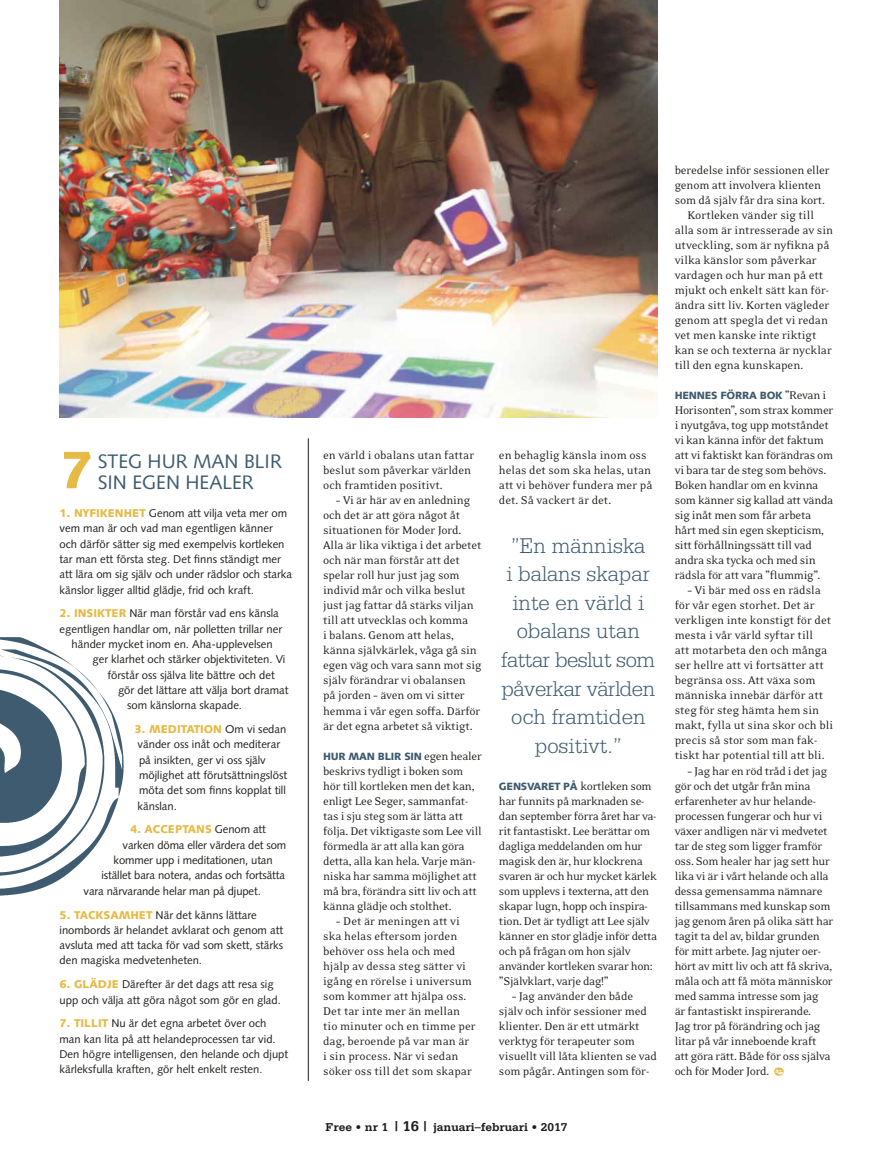
<style>
.page{position:relative;width:893px;height:1149px;background:#fff}
.page>*{position:absolute;margin:0;border:0;box-sizing:border-box;transform-origin:0 0}
.t1{font:900 52.5px "Syntax";color:#e5ba46}
.t2{font:300 22.5px/28.5px "Serifa";color:#3f5b6f;text-align:center}
.t3{font:19.5px/21px "Syntax";color:#3f5b6f}
.t4{font:12.75px/15px "Eidetic Neo";letter-spacing:-.02em;color:#1d1d1b}
.t5{font:12.75px/15px "Eidetic Neo";color:#1d1d1b}
.t6{font:700 12px "Serifa";color:#1d1d1b}
.t7{font:11.25px/15.3px "Syntax";color:#1d1d1b}
.t8{font:900 11.25px "Syntax";color:#e5ba46}
.t9{font:900 10.5px "Syntax";letter-spacing:-.02em;color:#3f5b6f}
.s1{font-weight:900;color:#e5ba46}
.s2{font-weight:400;color:#1d1d1b}
.s3{font-family:"Eidetic Neo";font-weight:400;font-size:12.75px;color:#1d1d1b}
.s4{font-family:"Syntax";font-weight:900;font-size:10.5px;color:#3f5b6f}
.s5{font-size:15px}
</style>
<div class="page">
<svg style="left:775px;top:1067px;width:8px;height:8px"></svg>
<hr style="left:308px;top:438px;width:1px;height:642px;background:#1d1d1b">
<img style="left:60px;top:0;width:598px;height:417px">
<img style="left:0;top:637px;width:124px;height:259px">
<h1 class="t1" style="left:60px;top:439px;width:36px">7</h1>
<h3 class="t3" style="left:98px;top:450px;width:186px">STEG HUR MAN BLIR<br>SIN EGEN HEALER</h3>
<p class="t7" style="left:60px;top:505px;width:234px"><span class="s1">1. NYFIKENHET</span> Genom att vilja veta mer om vem man är och vad man egentligen känner och därför sätter sig med exempelvis kortleken tar man ett första steg. Det finns ständigt mer att lära om sig själv och under rädslor och starka känslor ligger alltid glädje, frid och kraft.</p>
<p class="t7" style="left:60px;top:605px;width:221px"><span class="s1">2. INSIKTER</span> När man förstår vad ens känsla</p>
<p class="t7" style="left:60px;top:621px;width:224px">egentligen handlar om, när polletten trillar ner</p>
<p class="t7" style="left:72px;top:636px;width:203px">händer mycket inom en. Aha-upplevelsen</p>
<p class="t7" style="left:93px;top:651px;width:194px">ger klarhet och stärker objektiviteten. Vi</p>
<p class="t7" style="left:108px;top:667px;width:169px">förstår oss själva lite bättre och det</p>
<p class="t7" style="left:118px;top:682px;width:172px">gör det lättare att välja bort dramat</p>
<p class="t7" style="left:127px;top:697px;width:117px">som känslorna skapade.</p>
<p class="t7" style="left:135px;top:721px;width:154px"><span class="s1">3. MEDITATION</span> Om vi sedan vänder oss inåt och mediterar på insikten, ger vi oss själv möjlighet att förutsättningslöst möta det som finns kopplat till känslan.</p>
<p class="t8" style="left:130px;top:822px;width:137px">4. ACCEPTANS <span class="s2">Genom att</span></p>
<p class="t7" style="left:123px;top:837px;width:165px">varken döma eller värdera det som</p>
<p class="t7" style="left:114px;top:852px;width:161px">kommer upp i meditationen, utan</p>
<p class="t7" style="left:102px;top:867px;width:185px">istället bara notera, andas och fortsätta</p>
<p class="t7" style="left:84px;top:882px;width:179px">vara närvarande helar man på djupet.</p>
<p class="t7" style="left:60px;top:906px;width:225px"><span class="s1">5. TACKSAMHET</span> När det känns lättare inombords är helandet avklarat och genom att avsluta med att tacka för vad som skett, stärks den magiska medvetenheten.</p>
<p class="t7" style="left:60px;top:976px;width:223px"><span class="s1">6. GLÄDJE</span> Därefter är det dags att resa sig upp och välja att göra något som gör en glad.</p>
<p class="t7" style="left:60px;top:1015px;width:230px"><span class="s1">7. TILLIT</span> Nu är det egna arbetet över och man kan lita på att helandeprocessen tar vid.<br>Den högre intelligensen, den helande och djupt kärleksfulla kraften, gör helt enkelt resten.</p>
<p class="t5" style="left:323px;top:448px;width:153px">en värld i obalans utan fattar beslut som påverkar världen och framtiden positivt.</p>
<p class="t4" style="left:323px;top:493px;width:160px;text-indent:13px">– Vi är här av en anledning och det är att göra något åt situationen för Moder Jord.<br>Alla är lika viktiga i det arbetet och när man förstår att det spelar roll hur just jag som individ mår och vilka beslut just jag fattar då stärks viljan till att utvecklas och komma<br>i balans. Genom att helas, känna självkärlek, våga gå sin egen väg och vara sann mot sig själv förändrar vi obalansen<br>på jorden – även om vi sitter hemma i vår egen soffa. Därför är det egna arbetet så viktigt.</p>
<p class="t9" style="left:323px;top:749px;width:160px">HUR MAN BLIR SIN <span class="s3">egen healer</span></p>
<p class="t4" style="left:323px;top:763px;width:160px">beskrivs tydligt i boken som hör till kortleken men det kan, enligt Lee Seger, sammanfat&shy;tas i sju steg som är lätta att följa. Det viktigaste som Lee vill förmedla är att alla kan göra detta, alla kan hela. Varje män&shy;niska har samma möjlighet att må bra, förändra sitt liv och att känna glädje och stolthet.</p>
<p class="t5" style="left:323px;top:913px;width:154px;text-indent:13px">– Det är meningen att vi ska helas eftersom jorden behöver oss hela och med hjälp av dessa steg sätter vi igång en rörelse i universum som kommer att hjälpa oss.<br>Det tar inte mer än mellan tio minuter och en timme per dag, beroende på var man är i sin process. När vi sedan söker oss till det som skapar</p>
<p class="t5" style="left:499px;top:448px;width:155px">en behaglig känsla inom oss helas det som ska helas, utan att vi behöver fundera mer på det. Så vackert är det.</p>
<h2 class="t2" style="left:501px;top:531px;width:156px">”En människa<br>i balans skapar inte en värld i obalans utan fattar beslut som påverkar världen och framtiden positivt.”</h2>
<p class="t4" style="left:499px;top:778px;width:160px"><span class="s4">GENSVARET PÅ</span> kortleken som har funnits på marknaden se&shy;dan september förra året har va&shy;rit fantastiskt. Lee berättar om dagliga meddelanden om hur magisk den är, hur klockrena svaren är och hur mycket kärlek som upplevs i texterna, att den skapar lugn, hopp och inspira&shy;tion. Det är tydligt att Lee själv känner en stor glädje inför detta och på frågan om hon själv använder kortleken svarar hon: ”Självklart, varje dag!”</p>
<p class="t4" style="left:499px;top:988px;width:160px;text-indent:13px">– Jag använder den både själv och inför sessioner med klienter. Den är ett utmärkt verktyg för terapeuter som visuellt vill låta klienten se vad som pågår. Antingen som för-</p>
<p class="t4" style="left:675px;top:163px;width:156px">beredelse inför sessionen eller</p>
<p class="t4" style="left:675px;top:178px;width:148px">genom att involvera klienten</p>
<p class="t4" style="left:675px;top:193px;width:152px">som då själv får dra sina kort.</p>
<p class="t5" style="left:687px;top:208px;width:128px">Kortleken vänder sig till</p>
<p class="t5" style="left:675px;top:223px;width:160px">alla som är intresserade av sin</p>
<p class="t5" style="left:675px;top:238px;width:156px">utveckling, som är nyfikna på</p>
<p class="t5" style="left:675px;top:253px;width:144px">vilka känslor som påverkar</p>
<p class="t5" style="left:675px;top:268px;width:150px">vardagen och hur man på ett</p>
<p class="t4" style="left:675px;top:283px;width:156px">mjukt och enkelt sätt kan för-</p>
<p class="t5" style="left:675px;top:298px;width:156px">ändra sitt liv. Korten vägleder</p>
<p class="t5" style="left:675px;top:313px;width:155px">genom att spegla det vi redan</p>
<p class="t5" style="left:675px;top:328px;width:143px">vet men kanske inte riktigt</p>
<p class="t4" style="left:675px;top:343px;width:159px">kan se och texterna är nycklar</p>
<p class="t5" style="left:675px;top:358px;width:130px">till den egna kunskapen.</p>
<p class="t9" style="left:675px;top:389px;width:153px">HENNES FÖRRA BOK <span class="s3">”Revan i</span></p>
<p class="t4" style="left:675px;top:403px;width:160px">Horisonten”, som strax kommer i nyutgåva, tog upp motståndet vi kan känna inför det faktum att vi faktiskt kan förändras om vi bara tar de steg som behövs.<br>Boken handlar om en kvinna som känner sig kallad att vända sig inåt men som får arbeta hårt med sin egen skepticism, sitt förhållningssätt till vad andra ska tycka och med sin rädsla för att vara ”flummig”.</p>
<p class="t5" style="left:675px;top:583px;width:160px;text-indent:13px">– Vi bär med oss en rädsla för vår egen storhet. Det är verkligen inte konstigt för det mesta i vår värld syftar till<br>att motarbeta den och många ser hellre att vi fortsätter att begränsa oss. Att växa som människa innebär därför att steg för steg hämta hem sin makt, fylla ut sina skor och bli precis så stor som man fak&shy;tiskt har potential till att bli.</p>
<p class="t4" style="left:675px;top:763px;width:160px;text-indent:13px">– Jag har en röd tråd i det jag gör och det utgår från mina erfarenheter av hur helande&shy;processen fungerar och hur vi växer andligen när vi medvetet tar de steg som ligger framför oss. Som healer har jag sett hur lika vi är i vårt helande och alla dessa gemensamma nämnare tillsammans med kunskap som jag genom åren på olika sätt har tagit ta del av, bildar grunden för mitt arbete. Jag njuter oer&shy;hört av mitt liv och att få skriva, måla och att få möta människor med samma intresse som jag<br>är fantastiskt inspirerande.<br>Jag tror på förändring och jag litar på vår inneboende kraft att göra rätt. Både för oss själva och för Moder Jord.</p>
<p class="t6" style="left:326px;top:1119px;width:243px">Free • nr 1 <span class="s5">| 16 |</span> januari–februari • 2017</p>
</div>
